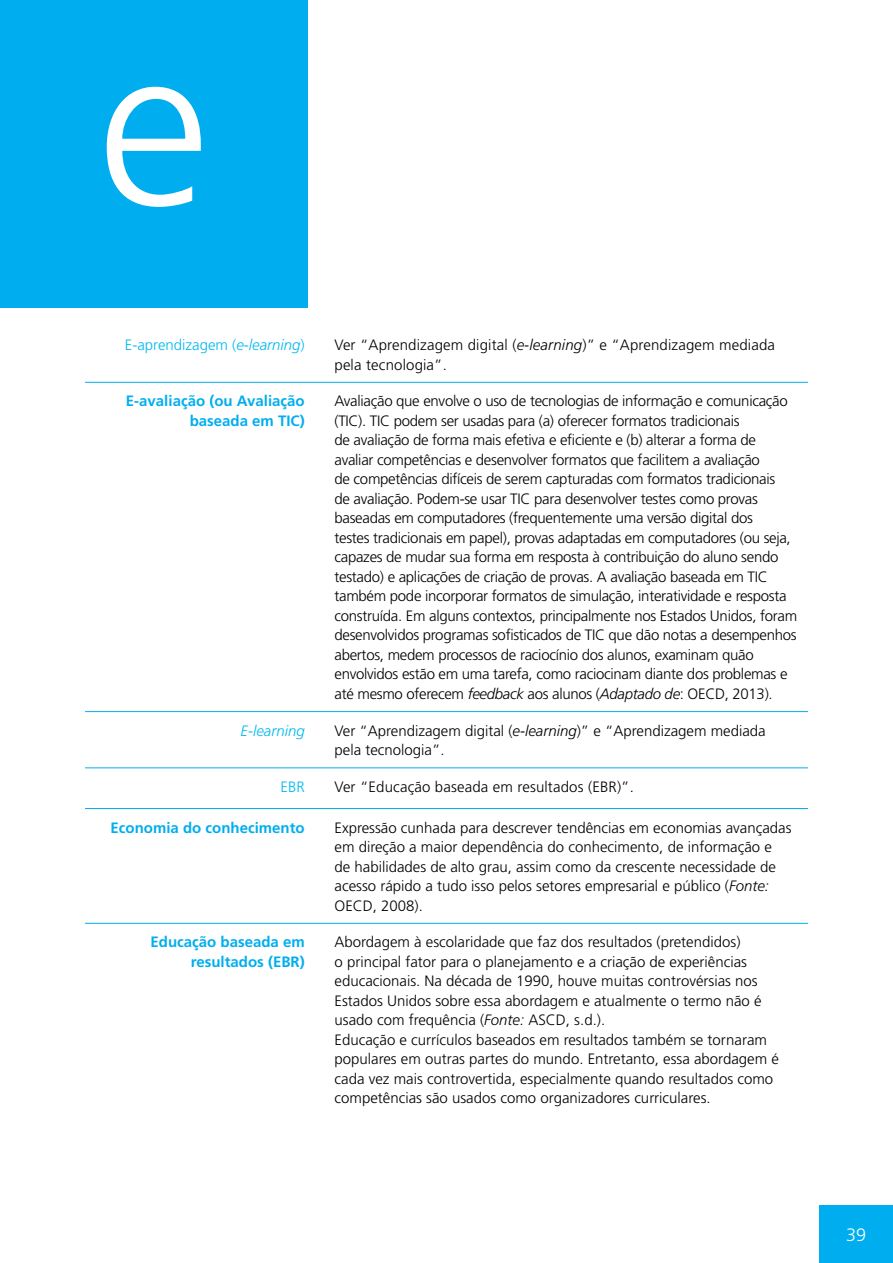
<style>
.page{position:relative;width:893px;height:1263px;background:#fff}
.page>*{position:absolute;margin:0;border:0;box-sizing:border-box;transform-origin:0 0}
.t1{font:300 225px "Frutiger";color:#fff}
.t2{font:300 18px "Frutiger";color:#fff}
.t3{font:300 15px/19.5px "Frutiger";letter-spacing:-.02em;color:#000}
.t4{font:300 15px/19.5px "Frutiger";color:#000}
.t5{font:300 15px/19.5px "Frutiger";letter-spacing:.01em;color:#000}
.t6{font:700 15px/19.5px "Frutiger";color:#00aeef;text-align:right}
.t7{font:300 15px "Frutiger";color:#00b9f1}
.t8{font:italic 300 15px "Frutiger";color:#00b9f1}
.s1{font-style:italic}
</style>
<div class="page">
<div style="left:819px;top:1205px;width:74px;height:58px;background:#00aeef"></div>
<hr style="left:85px;top:382px;width:241px;height:1px;background:#00aeef">
<hr style="left:326px;top:382px;width:482px;height:1px;background:#00aeef">
<hr style="left:85px;top:711px;width:241px;height:1px;background:#00aeef">
<hr style="left:326px;top:711px;width:482px;height:1px;background:#00aeef">
<hr style="left:85px;top:768px;width:241px;height:1px;background:#00aeef">
<hr style="left:326px;top:768px;width:482px;height:1px;background:#00aeef">
<hr style="left:85px;top:808px;width:241px;height:1px;background:#00aeef">
<hr style="left:326px;top:808px;width:482px;height:1px;background:#00aeef">
<hr style="left:85px;top:923px;width:241px;height:1px;background:#00aeef">
<hr style="left:326px;top:923px;width:482px;height:1px;background:#00aeef">
<div style="left:0;top:0;width:308px;height:308px;background:#00aeef"></div>
<h1 class="t1" style="left:98px;top:-1px;width:114px">e</h1>
<p class="t7" style="left:125px;top:336px;width:181px">E-aprendizagem (<span class="s1">e-learning</span>)</p>
<p class="t5" style="left:334px;top:335px;width:442px">Ver “Aprendizagem digital (<span class="s1">e-learning</span>)” e “Aprendizagem mediada pela tecnologia”.</p>
<p class="t6" style="left:126px;top:391px;width:180px">E-avaliação (ou Avaliação baseada em TIC)</p>
<p class="t3" style="left:334px;top:392px;width:464px">Avaliação que envolve o uso de tecnologias de informação e comunicação (TIC). TIC podem ser usadas para (a) oferecer formatos tradicionais<br>de avaliação de forma mais efetiva e eficiente e (b) alterar a forma de avaliar competências e desenvolver formatos que facilitem a avaliação<br>de competências difíceis de serem capturadas com formatos tradicionais<br>de avaliação. Podem-se usar TIC para desenvolver testes como provas baseadas em computadores (frequentemente uma versão digital dos<br>testes tradicionais em papel), provas adaptadas em computadores (ou seja, capazes de mudar sua forma em resposta à contribuição do aluno sendo testado) e aplicações de criação de provas. A avaliação baseada em TIC também pode incorporar formatos de simulação, interatividade e resposta construída. Em alguns contextos, principalmente nos Estados Unidos, foram desenvolvidos programas sofisticados de TIC que dão notas a desempenhos abertos, medem processos de raciocínio dos alunos, examinam quão envolvidos estão em uma tarefa, como raciocinam diante dos problemas e até mesmo oferecem <span class="s1">feedback</span> aos alunos (<span class="s1">Adaptado de</span>: OECD, 2013).</p>
<p class="t8" style="left:241px;top:722px;width:66px">E-learning</p>
<p class="t4" style="left:334px;top:721px;width:433px">Ver “Aprendizagem digital (<span class="s1">e-learning</span>)” e “Aprendizagem mediada pela tecnologia”.</p>
<p class="t7" style="left:281px;top:778px;width:26px">EBR</p>
<p class="t5" style="left:334px;top:777px;width:301px">Ver “Educação baseada em resultados (EBR)”.</p>
<p class="t6" style="left:111px;top:818px;width:196px">Economia do conhecimento</p>
<p class="t4" style="left:334px;top:818px;width:459px">Expressão cunhada para descrever tendências em economias avançadas em direção a maior dependência do conhecimento, de informação e<br>de habilidades de alto grau, assim como da crescente necessidade de acesso rápido a tudo isso pelos setores empresarial e público (<span class="s1">Fonte:<br></span>OECD, 2008).</p>
<p class="t6" style="left:151px;top:932px;width:156px">Educação baseada em resultados (EBR)</p>
<p class="t4" style="left:334px;top:932px;width:446px">Abordagem à escolaridade que faz dos resultados (pretendidos)<br>o principal fator para o planejamento e a criação de experiências educacionais. Na década de 1990, houve muitas controvérsias nos Estados Unidos sobre essa abordagem e atualmente o termo não é usado com frequência (<span class="s1">Fonte:</span> ASCD, s.d.).<br>Educação e currículos baseados em resultados também se tornaram populares em outras partes do mundo. Entretanto, essa abordagem é cada vez mais controvertida, especialmente quando resultados como competências são usados como organizadores curriculares.</p>
<p class="t2" style="left:846px;top:1224px;width:22px">39</p>
</div>
